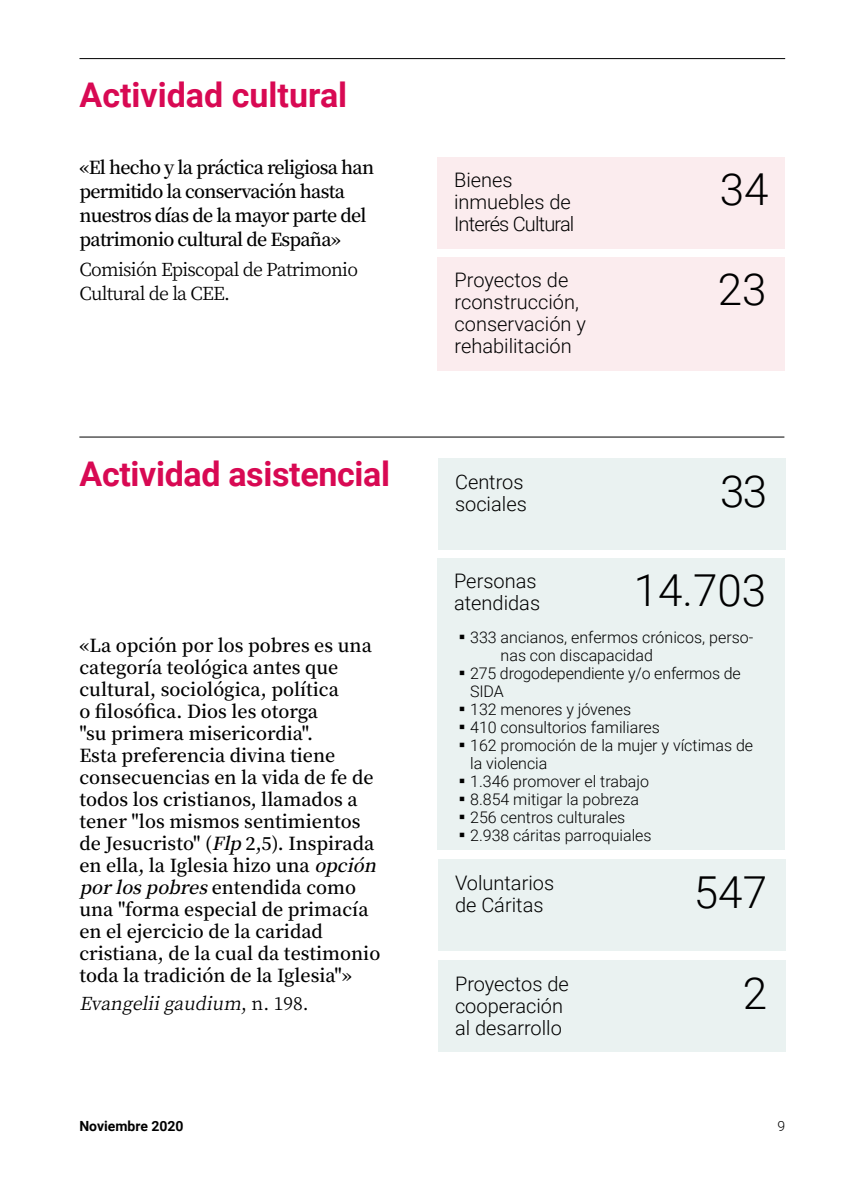
<style>
.page{position:relative;width:842px;height:1191px;background:#fff}
.page>*{position:absolute;margin:0;border:0;box-sizing:border-box;transform-origin:0 0}
.t1{font:300 44px "Roboto";color:#000}
.t2{font:700 34px "Roboto";letter-spacing:-.01em;color:#d80953}
.t3{font:300 20px/22px "Roboto";color:#000}
.t4{font:600 18px/22px "Noto Serif TC";color:#000}
.t5{font:600 18px/24px "Noto Serif TC";letter-spacing:-.04em;color:#000}
.t6{font:18px/24px "Noto Serif TC";letter-spacing:-.04em;color:#000}
.t7{font:italic 18px "Noto Serif TC";color:#000}
.t8{font:300 16px/18px "Roboto";color:#000}
.t9{font:700 14px "Roboto";color:#000}
.t10{font:300 14px "Roboto";color:#000}
.s1{font-style:italic}
.s2{font-style:normal}
.s3{font-family:"Noto Serif TC"}
</style>
<div class="page">
<hr style="left:79px;top:437px;width:705px;height:1px;background:#000">
<div style="left:438px;top:458px;width:347px;height:92px;background:#eaf2f1"></div>
<div style="left:438px;top:859px;width:347px;height:92px;background:#eaf2f1"></div>
<div style="left:438px;top:960px;width:347px;height:91px;background:#eaf2f1"></div>
<div style="left:437px;top:558px;width:347px;height:292px;background:#eaf2f1"></div>
<hr style="left:79px;top:58px;width:706px;height:1px;background:#000">
<div style="left:437px;top:157px;width:347px;height:91px;background:#fbecee"></div>
<div style="left:438px;top:257px;width:347px;height:113px;background:#fbecee"></div>
<h2 class="t2" style="left:79px;top:71px;width:269px">Actividad cultural</h2>
<p class="t5" style="left:79px;top:156px;width:296px">«El hecho y la práctica religiosa han permitido la conservación hasta nuestros días de la mayor parte del patrimonio cultural de España»</p>
<p class="t6" style="left:79px;top:258px;width:280px">Comisión Episcopal de Patrimonio<br>Cultural de la CEE.</p>
<h2 class="t2" style="left:79px;top:450px;width:312px">Actividad asistencial</h2>
<p class="t4" style="left:79px;top:635px;width:309px">«La opción por los pobres es una categoría teológica antes que cultural, sociológica, política<br>o filosófica. Dios les otorga<br>"su primera misericordia".<br>Esta preferencia divina tiene consecuencias en la vida de fe de todos los cristianos, llamados a tener "los mismos sentimientos<br>de Jesucristo" (<span class="s1">Flp</span>2,5). Inspirada en ella, la Iglesia hizo una <span class="s1">opción porlospobres</span>entendida como una "forma especial de primacía en el ejercicio de la caridad cristiana, de la cual da testimonio toda la tradición de la Iglesia"»</p>
<p class="t7" style="left:79px;top:993px;width:231px">Evangeliigaudium<span class="s2">, n . 1 9 8 .</span></p>
<p class="t3" style="left:454px;top:168px;width:122px">Bienes inmuebles de<br>Interés Cultural</p>
<h1 class="t1" style="left:720px;top:159px;width:50px">34</h1>
<p class="t3" style="left:454px;top:268px;width:133px">Proyectos de rconstrucción, conservación y rehabilitación</p>
<h1 class="t1" style="left:718px;top:259px;width:50px">23</h1>
<p class="t3" style="left:455px;top:470px;width:73px">Centros sociales</p>
<h1 class="t1" style="left:720px;top:460px;width:48px">33</h1>
<p class="t3" style="left:454px;top:569px;width:88px">Personas atendidas</p>
<p class="t8" style="left:501px;top:627px;width:254px;text-indent:-46px"><span class="s3">▪</span>333 ancianos, enfermos crónicos, perso&shy;nas con discapacidad</p>
<p class="t8" style="left:470px;top:663px;width:272px;text-indent:-16px"><span class="s3">▪</span>275 drogodependiente y/o enfermos de<br>SIDA</p>
<p class="t8" style="left:454px;top:699px;width:179px"><span class="s3">▪</span>132 menores y jóvenes</p>
<p class="t8" style="left:454px;top:717px;width:207px"><span class="s3">▪</span>410 consultorios familiares</p>
<p class="t8" style="left:470px;top:735px;width:285px;text-indent:-16px"><span class="s3">▪</span>162 promoción de la mujer y víctimas de la violencia</p>
<p class="t8" style="left:454px;top:771px;width:196px"><span class="s3">▪</span>1.346 promover el trabajo</p>
<p class="t8" style="left:454px;top:789px;width:186px"><span class="s3">▪</span>8.854 mitigar la pobreza</p>
<p class="t8" style="left:454px;top:807px;width:173px"><span class="s3">▪</span>256 centros culturales</p>
<p class="t8" style="left:454px;top:825px;width:199px"><span class="s3">▪</span>2.938 cáritas parroquiales</p>
<h1 class="t1" style="left:634px;top:560px;width:134px">14.703</h1>
<p class="t3" style="left:455px;top:871px;width:101px">Voluntarios de Cáritas</p>
<h1 class="t1" style="left:694px;top:861px;width:75px">547</h1>
<p class="t3" style="left:455px;top:971px;width:115px">Proyectos de cooperación al desarrollo</p>
<h1 class="t1" style="left:743px;top:962px;width:26px">2</h1>
<p class="t9" style="left:79px;top:1116px;width:106px">Noviembre 2020</p>
<p class="t10" style="left:777px;top:1116px;width:9px">9</p>
</div>
